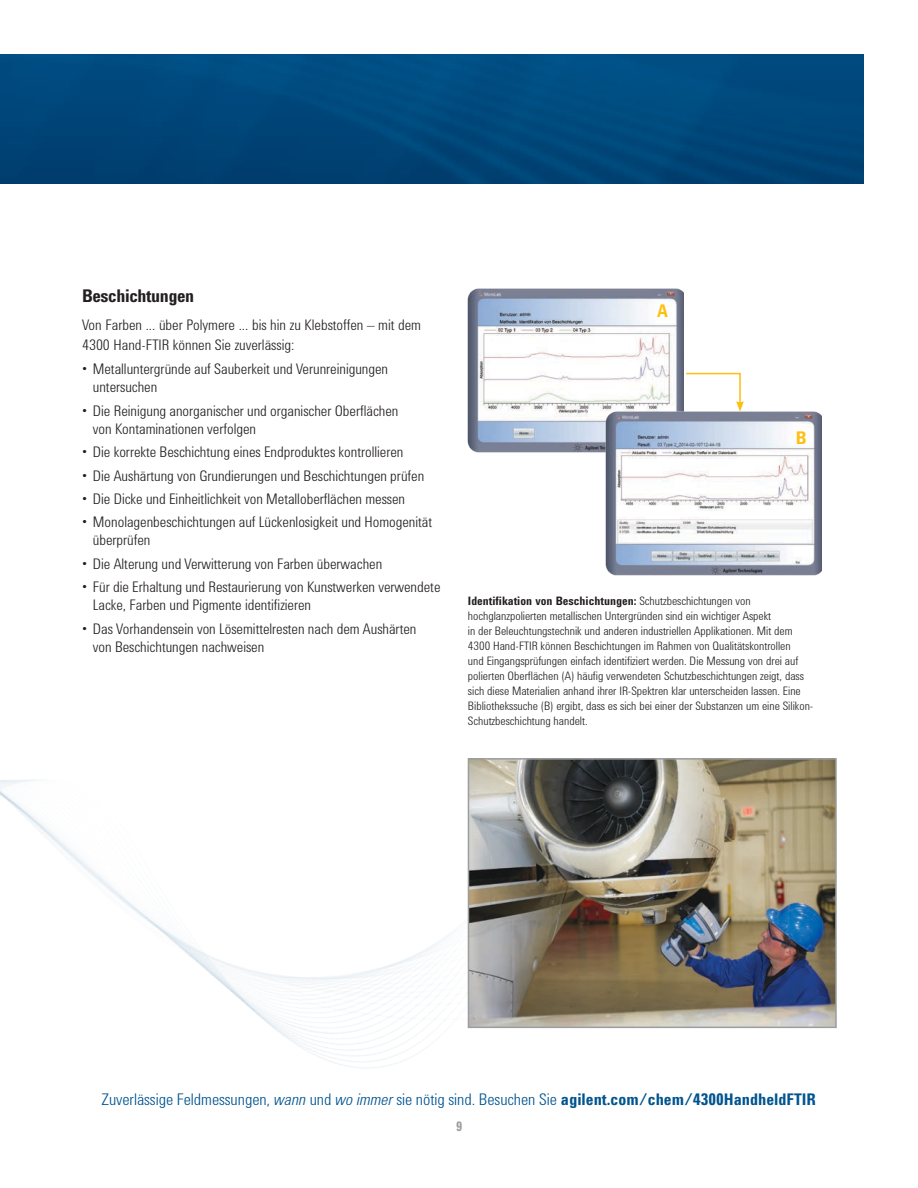
<style>
.page{position:relative;width:918px;height:1188px;background:#fff}
.page>*{position:absolute;margin:0;border:0;box-sizing:border-box;transform-origin:0 0}
.t1{font:700 18px "Agilent Condensed CFF";letter-spacing:-.02em;color:#231f20}
.t2{font:700 18px "Agilent Condensed CFF";color:#febf0f}
.t3{font:300 16.5px "Agilent Condensed CFF";color:#00548f}
.t4{font:300 15px/18px "Agilent Condensed CFF";color:#231f20}
.t5{font:700 13.5px "Agilent Condensed CFF";color:#9b9da0}
.t6{font:300 12px/15px "Agilent Condensed CFF";color:#231f20}
.s1{font-weight:700}
.s2{font-style:italic}
</style>
<div class="page">
<img style="left:0;top:758px;width:468px;height:310px">
<img style="left:0;top:54px;width:864px;height:130px">
<img style="left:471px;top:761px;width:363px;height:264px">
<div style="left:468px;top:758px;width:369px;height:270px;border:2px solid #9b9da0"></div>
<img style="left:468px;top:288px;width:216px;height:167px">
<img style="left:606px;top:408px;width:216px;height:168px">
<svg style="left:685px;top:372px;width:59px;height:40px"></svg>
<p class="t1" style="left:82px;top:282px;width:114px">Beschichtungen</p>
<p class="t4" style="left:82px;top:314px;width:341px;line-height:19.5px">Von Farben ... über Polymere ... bis hin zu Klebstoffen – mit dem<br>4300 Hand-FTIR können Sie zuverlässig:</p>
<p class="t4" style="left:93px;top:359px;width:297px;text-indent:-11px">• Metalluntergründe auf Sauberkeit und Verunreinigungen untersuchen</p>
<p class="t4" style="left:93px;top:400px;width:307px;text-indent:-11px">• Die Reinigung anorganischer und organischer Oberflächen von Kontaminationen verfolgen</p>
<p class="t4" style="left:82px;top:442px;width:323px">• Die korrekte Beschichtung eines Endproduktes kontrollieren</p>
<p class="t4" style="left:82px;top:465px;width:344px">• Die Aushärtung von Grundierungen und Beschichtungen prüfen</p>
<p class="t4" style="left:82px;top:489px;width:325px">• Die Dicke und Einheitlichkeit von Metalloberflächen messen</p>
<p class="t4" style="left:93px;top:512px;width:341px;text-indent:-11px">• Monolagenbeschichtungen auf Lückenlosigkeit und Homogenität überprüfen</p>
<p class="t4" style="left:82px;top:553px;width:302px">• Die Alterung und Verwitterung von Farben überwachen</p>
<p class="t4" style="left:93px;top:577px;width:349px;text-indent:-11px">• Für die Erhaltung und Restaurierung von Kunstwerken verwendete<br>Lacke, Farben und Pigmente identifizieren</p>
<p class="t4" style="left:93px;top:618px;width:325px;text-indent:-11px">• Das Vorhandensein von Lösemittelresten nach dem Aushärten von Beschichtungen nachweisen</p>
<p class="t2" style="left:657px;top:297px;width:12px">A</p>
<p class="t2" style="left:796px;top:424px;width:10px">B</p>
<p class="t6" style="left:468px;top:592px;width:347px"><span class="s1">Identifikation von Beschichtungen:</span> Schutzbeschichtungen von hochglanzpolierten metallischen Untergründen sind ein wichtiger Aspekt<br>in der Beleuchtungstechnik und anderen industriellen Applikationen. Mit dem 4300 Hand-FTIR können Beschichtungen im Rahmen von Qualitätskontrollen<br>und Eingangsprüfungen einfach identifiziert werden. Die Messung von drei auf polierten Oberflächen (A) häufig verwendeten Schutzbeschichtungen zeigt, dass sich diese Materialien anhand ihrer IR-Spektren klar unterscheiden lassen. Eine Bibliothekssuche (B) ergibt, dass es sich bei einer der Substanzen um eine Silikon-Schutzbeschichtung handelt.</p>
<p class="t3" style="left:102px;top:1087px;width:693px">Zuverlässige Feldmessungen, <span class="s2">wann</span> und <span class="s2">wo immer</span> sie nötig sind. Besuchen Sie <span class="s1">agilent.com/chem/4300HandheldFTIR</span></p>
<p class="t5" style="left:456px;top:1117px;width:8px">9</p>
</div>
